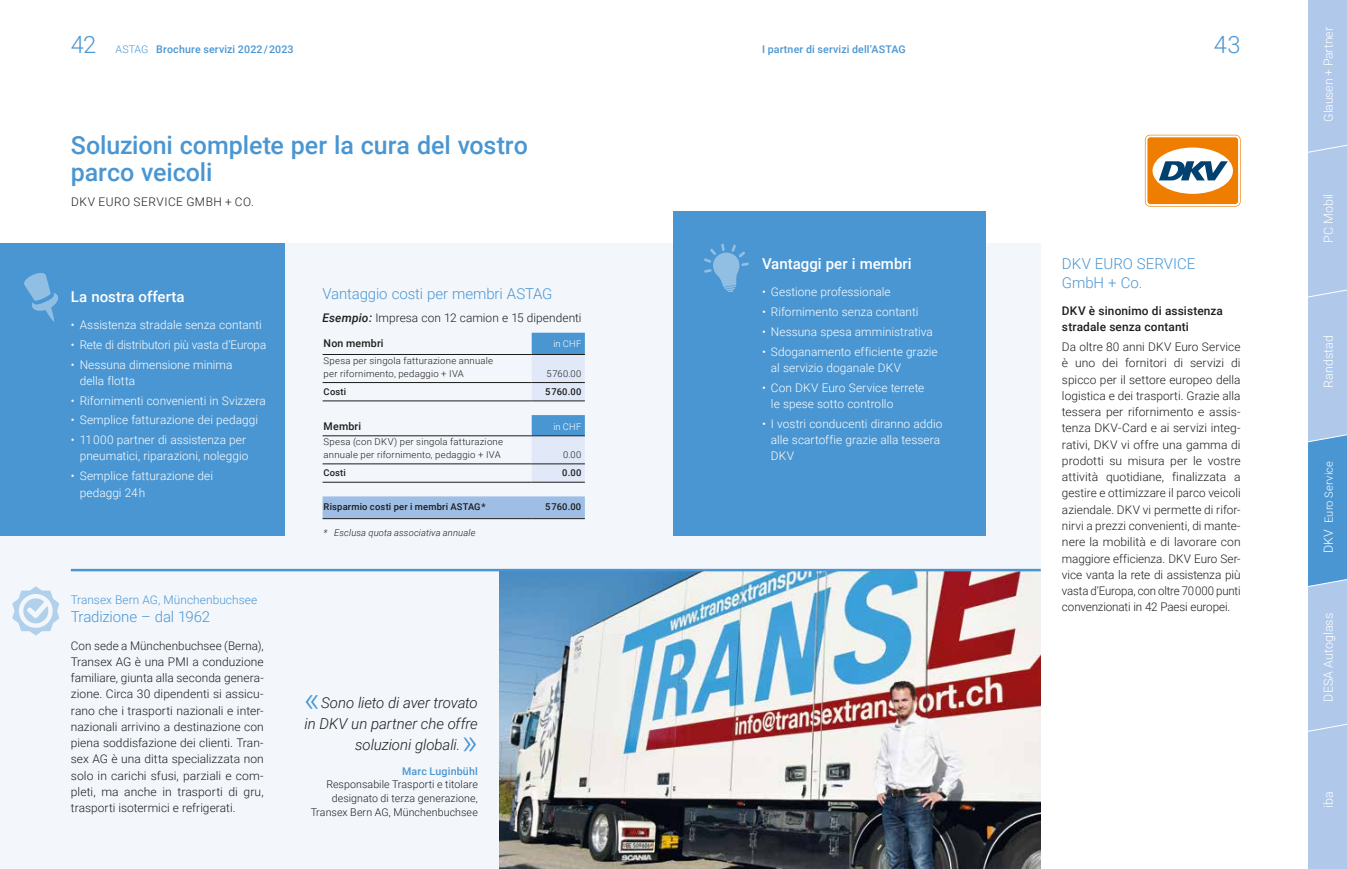
<style>
.page{position:relative;width:1347px;height:869px;background:#fff}
.page>*{position:absolute;margin:0;border:0;box-sizing:border-box;transform-origin:0 0}
.t1{font:300 35px "Roboto";color:#4a96d2}
.t2{font:500 25px/27.5px "Roboto";color:#4a96d2}
.t3{font:300 23.75px "Roboto";color:#4a96d2}
.t4{font:300 15px/18.8px "Roboto";letter-spacing:-.005em;color:#4a96d2}
.t5{font:italic 300 15px "Roboto";letter-spacing:-.005em;color:#1d1d1b}
.t6{font:500 15px "Roboto";color:#fff}
.t7{font:300 12.5px "Roboto";letter-spacing:-.005em;color:#fff}
.t8{font:300 11.88px/16.2px "Roboto";color:#1d1d1b;text-align:justify}
.t9{font:300 11.88px/16.2px "Roboto";letter-spacing:.005em;color:#fff}
.t10{font:500 11.88px/16.2px "Roboto";letter-spacing:.01em;color:#1d1d1b}
.t11{font:300 11.88px "Roboto";letter-spacing:.005em;color:#4a96d2}
.t12{font:300 11.88px "Roboto";letter-spacing:.045em;color:#1d1d1b}
.t13{font:300 11.25px "Roboto";letter-spacing:.005em;color:#fff}
.t14{font:300 10.62px/13.8px "Roboto";letter-spacing:.01em;color:#1d1d1b;text-align:right}
.t15{font:500 10.62px "Roboto";letter-spacing:.015em;color:#4a96d2}
.t16{font:500 10.62px "Roboto";letter-spacing:.015em;color:#1d1d1b}
.t17{font:300 9.38px/12.5px "Roboto";letter-spacing:.025em;color:#1d1d1b}
.t18{font:500 9.38px "Roboto";letter-spacing:.015em;color:#1d1d1b}
.t19{font:italic 300 9.38px "Roboto";letter-spacing:.015em;color:#1d1d1b}
.t20{font:300 9.38px "Roboto";letter-spacing:.005em;color:#1d1d1b}
.t21{font:300 9.38px "Roboto";letter-spacing:.02em;color:#fff}
.s1{font-weight:300}
.s2{font-weight:500;font-style:italic}
.s3{font-size:12.5px}
</style>
<div class="page">
<svg style="left:1145px;top:135px;width:94px;height:71px"></svg>
<div style="left:1147px;top:137px;width:91px;height:67px;background:#ef7d00;border-radius:3px"></div>
<div style="left:1152px;top:147px;width:80px;height:47px;background:#fff;border-radius:50%"></div>
<svg style="left:1159px;top:161px;width:68px;height:19px"></svg>
<div style="left:0;top:243px;width:1040px;height:625px;background:#f3f7fc"></div>
<div style="left:673px;top:211px;width:313px;height:324px;background:#4a96d2"></div>
<svg style="left:704px;top:243px;width:45px;height:49px"></svg>
<div style="left:0;top:243px;width:285px;height:292px;background:#4a96d2"></div>
<svg style="left:24px;top:273px;width:34px;height:49px"></svg>
<svg style="left:12px;top:586px;width:47px;height:49px"></svg>
<svg style="left:531px;top:332px;width:54px;height:149px;background:#b6d1eb"></svg>
<div style="left:322px;top:496px;width:263px;height:22px;background:#9fbee5"></div>
<hr style="left:322px;top:354px;width:209px;height:1px;background:#1d1d1b">
<hr style="left:531px;top:354px;width:54px;height:1px;background:#1d1d1b">
<hr style="left:322px;top:382px;width:209px;height:1px;background:#1d1d1b">
<hr style="left:531px;top:382px;width:54px;height:1px;background:#1d1d1b">
<hr style="left:322px;top:435px;width:209px;height:1px;background:#1d1d1b">
<hr style="left:531px;top:435px;width:54px;height:1px;background:#1d1d1b">
<hr style="left:322px;top:463px;width:209px;height:1px;background:#1d1d1b">
<hr style="left:531px;top:463px;width:54px;height:1px;background:#1d1d1b">
<hr style="left:322px;top:400px;width:209px;height:1px;background:#1d1d1b">
<hr style="left:531px;top:400px;width:54px;height:1px;background:#1d1d1b">
<hr style="left:322px;top:481px;width:209px;height:1px;background:#1d1d1b">
<hr style="left:531px;top:481px;width:54px;height:1px;background:#1d1d1b">
<hr style="left:322px;top:518px;width:209px;height:1px;background:#1d1d1b">
<hr style="left:531px;top:518px;width:54px;height:1px;background:#1d1d1b">
<img style="left:499px;top:571px;width:541px;height:297px">
<hr style="left:71px;top:568px;width:969px;height:3px;background:#4a96d2">
<div style="left:1307px;top:0;width:39px;height:868px;background:#b0c9ea"></div>
<svg style="left:1307px;top:142px;width:39px;height:11px"></svg>
<svg style="left:1307px;top:287px;width:39px;height:11px"></svg>
<svg style="left:1307px;top:432px;width:39px;height:155px;background:#569cd5"></svg>
<svg style="left:1307px;top:721px;width:39px;height:10px"></svg>
<h3 class="t3" style="left:71px;top:28px;width:27px">42</h3>
<p class="t15" style="left:116px;top:42px;width:180px"><span class="s1">ASTAG</span> Brochure servizi 2022 / 2023</p>
<p class="t15" style="left:762px;top:42px;width:145px">I partner di servizi dell’ASTAG</p>
<h3 class="t3" style="left:1213px;top:28px;width:28px">43</h3>
<h2 class="t2" style="left:71px;top:130px;width:458px">Soluzioni complete per la cura del vostro parco veicoli</h2>
<p class="t12" style="left:71px;top:193px;width:184px">DKV EURO SERVICE GMBH + CO.</p>
<p class="t6" style="left:71px;top:286px;width:115px">La nostra offerta</p>
<p class="t9" style="left:71px;top:316px;width:192px">• Assistenza stradale senza contanti</p>
<p class="t9" style="left:71px;top:336px;width:197px">• Rete di distributori più vasta d’Europa</p>
<p class="t9" style="left:80px;top:355px;width:154px;text-indent:-9px">• Nessuna dimensione minima della flotta</p>
<p class="t9" style="left:71px;top:391px;width:196px">• Rifornimenti convenienti in Svizzera</p>
<p class="t9" style="left:71px;top:411px;width:189px">• Semplice fatturazione dei pedaggi</p>
<p class="t9" style="left:71px;top:431px;width:179px;text-align:right">• 11 000 partner di assistenza per pneumatici, riparazioni, noleggio</p>
<p class="t9" style="left:80px;top:467px;width:135px;text-indent:-9px">• Semplice fatturazione dei pedaggi 24 h</p>
<p class="t11" style="left:71px;top:591px;width:188px">Transex Bern AG, Münchenbuchsee</p>
<p class="t4" style="left:71px;top:607px;width:141px">Tradizione – dal 1962</p>
<p class="t8" style="left:71px;top:636px;width:194px">Con sede a Münchenbuchsee (Berna), Transex AG è una PMI a conduzione familiare, giunta alla seconda genera&shy;zione. Circa 30 dipendenti si assicu&shy;rano che i trasporti nazionali e inter&shy;nazionali arrivino a destinazione con piena soddisfazione dei clienti. Tran&shy;sex AG è una ditta specializzata non solo in carichi sfusi, parziali e com&shy;pleti, ma anche in trasporti di gru, trasporti isotermici e refrigerati.</p>
<p class="t4" style="left:322px;top:283px;width:231px">Vantaggio costi per membri ASTAG</p>
<p class="t8" style="left:322px;top:309px;width:260px"><span class="s2">Esempio:</span> Impresa con 12 camion e 15 dipendenti</p>
<p class="t16" style="left:324px;top:336px;width:62px">Non membri</p>
<p class="t21" style="left:553px;top:337px;width:29px">in CHF</p>
<p class="t17" style="left:324px;top:354px;width:171px">Spesa per singola fatturazione annuale per rifornimento, pedaggio + IVA</p>
<p class="t16" style="left:324px;top:355px;width:67px">Nichtmitglied</p>
<p class="t17" style="left:546px;top:366px;width:36px">5 760.00</p>
<p class="t18" style="left:324px;top:385px;width:24px">Costi</p>
<p class="t18" style="left:545px;top:385px;width:38px">5 760.00</p>
<p class="t16" style="left:324px;top:418px;width:39px">Membri</p>
<p class="t21" style="left:553px;top:419px;width:29px">in CHF</p>
<p class="t17" style="left:324px;top:435px;width:181px">Spesa (con DKV) per singola fatturazione annuale per rifornimento, pedaggio + IVA</p>
<p class="t18" style="left:324px;top:466px;width:24px">Costi</p>
<p class="t18" style="left:324px;top:499px;width:164px">Risparmio costi per i membri ASTAG *</p>
<p class="t18" style="left:545px;top:499px;width:38px">5 760.00</p>
<p class="t19" style="left:324px;top:525px;width:153px">* Esclusa quota associativa annuale</p>
<p class="t20" style="left:324px;top:447px;width:69px">CZV-Firmenkurs</p>
<p class="t17" style="left:546px;top:447px;width:37px">2 450.00</p>
<p class="t18" style="left:324px;top:466px;width:7px">K</p>
<p class="t18" style="left:343px;top:466px;width:12px">en</p>
<p class="t18" style="left:545px;top:466px;width:38px">2 450.00</p>
<p class="t18" style="left:324px;top:499px;width:180px">Ihre Kostener parnis als ASTAG-Mitglied <span class="s1">*</span></p>
<p class="t18" style="left:551px;top:499px;width:12px">30</p>
<p class="t19" style="left:340px;top:525px;width:11px">xk</p>
<p class="t19" style="left:361px;top:525px;width:121px">iv jährlicher M tgliederbeitrag</p>
<h1 class="t1" style="left:304px;top:674px;width:17px">«</h1>
<p class="t5" style="left:321px;top:691px;width:158px">Sono lieto di aver trovato</p>
<p class="t5" style="left:304px;top:712px;width:175px">in DKV un partner che offre</p>
<p class="t5" style="left:355px;top:734px;width:107px">soluzioni globali.</p>
<h1 class="t1" style="left:462px;top:716px;width:17px">»</h1>
<p class="t15" style="left:402px;top:762px;width:77px">Marc Luginbühl</p>
<p class="t14" style="left:311px;top:776px;width:169px">Responsabile Trasporti e titolare designato di terza generazione,<br>Transex Bern AG, Münchenbuchsee</p>
<p class="t6" style="left:762px;top:253px;width:151px">Vantaggi per i membri</p>
<p class="t9" style="left:762px;top:283px;width:130px">• Gestione professionale</p>
<p class="t9" style="left:762px;top:303px;width:158px">• Rifornimento senza contanti</p>
<p class="t9" style="left:762px;top:323px;width:172px">• Nessuna spesa amministrativa</p>
<p class="t9" style="left:771px;top:343px;width:168px;text-indent:-9px">• Sdoganamento efficiente grazie al servizio doganale DKV</p>
<p class="t9" style="left:771px;top:379px;width:155px;text-indent:-9px">• Con DKV Euro Service terrete le spese sotto controllo</p>
<p class="t9" style="left:771px;top:415px;width:173px;text-indent:-9px">• I vostri conducenti diranno addio alle scartoffie grazie alla tessera<br>DKV</p>
<p class="t4" style="left:1062px;top:254px;width:135px">DKV EURO SERVICE<br>GmbH + Co.</p>
<p class="t10" style="left:1062px;top:302px;width:163px">DKV è sinonimo di assistenza stradale senza contanti</p>
<p class="t8" style="left:1062px;top:338px;width:180px">Da oltre 80 anni DKV Euro Service è uno dei fornitori di servizi di spicco per il settore europeo della logistica e dei trasporti. Grazie alla tessera per rifornimento e assis&shy;tenza DKV-Card e ai servizi integ&shy;rativi, DKV vi offre una gamma di prodotti su misura per le vostre attività quotidiane, finalizzata a gestire e ottimizzare il parco veicoli aziendale. DKV vi permette di rifor&shy;nirvi a prezzi convenienti, di mante&shy;nere la mobilità e di lavorare con maggiore efficienza. DKV Euro Ser&shy;vice vanta la rete di assistenza più vasta d’Europa, con oltre 70 000 punti convenzionati in 42 Paesi europei.</p>
<p class="t7" style="left:1319px;top:121px;width:96px;rotate:-90deg">Glausen + Partner</p>
<p class="t7" style="left:1319px;top:243px;width:51px;rotate:-90deg">PC Mobil</p>
<p class="t7" style="left:1319px;top:387px;width:54px;rotate:-90deg">Randstad</p>
<p class="t13" style="left:1320px;top:553px;width:93px;rotate:-90deg"><span class="s3">DKV</span> Euro Service</p>
<p class="t7" style="left:1319px;top:701px;width:90px;rotate:-90deg">DESA Autoglass</p>
<p class="t7" style="left:1319px;top:807px;width:18px;rotate:-90deg">iba</p>
</div>
